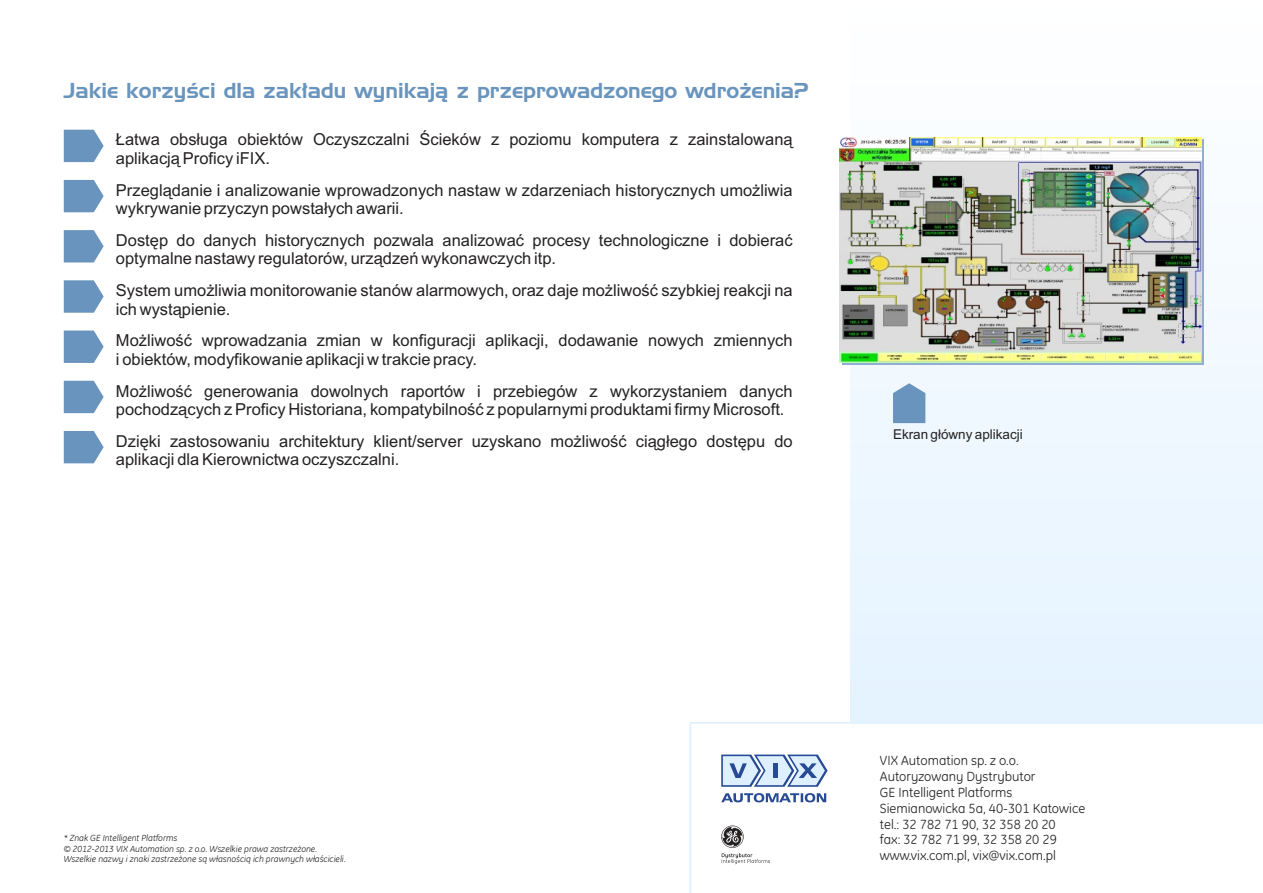
<style>
.page{position:relative;width:1263px;height:893px;background:#fff}
.page>*{position:absolute;margin:0;border:0;box-sizing:border-box;transform-origin:0 0}
.t1{font:21px "Handel Gothic EU";color:#6994bd}
.t2{font:16.5px/18.5px "Arial";color:#242121}
.t3{font:13.5px/15.8px "GE Inspira";color:#242121}
.t4{font:13.5px "Arial";color:#242121}
.t5{font:italic 9px/10.5px "GE Inspira";color:#242121}
</style>
<div class="page">
<svg style="left:850px;top:137px;width:413px;height:585px"></svg>
<svg style="left:689px;top:722px;width:574px;height:171px"></svg>
<svg style="left:722px;top:853px;width:48px;height:11px"></svg>
<svg style="left:721px;top:825px;width:23px;height:23px"></svg>
<svg style="left:722px;top:826px;width:21px;height:21px"></svg>
<svg style="left:722px;top:827px;width:20px;height:20px"></svg>
<svg style="left:721px;top:793px;width:105px;height:9px"></svg>
<svg style="left:721px;top:755px;width:106px;height:32px;background:#acc2e0"></svg>
<svg style="left:64px;top:130px;width:40px;height:32px"></svg>
<svg style="left:64px;top:180px;width:40px;height:32px"></svg>
<svg style="left:64px;top:230px;width:40px;height:32px"></svg>
<svg style="left:64px;top:280px;width:40px;height:33px"></svg>
<svg style="left:64px;top:331px;width:40px;height:32px"></svg>
<svg style="left:64px;top:381px;width:40px;height:32px"></svg>
<svg style="left:64px;top:431px;width:40px;height:32px"></svg>
<svg style="left:893px;top:383px;width:32px;height:40px"></svg>
<img style="left:840px;top:137px;width:361px;height:226px">
<p class="t1" style="left:64px;top:83px;width:746px">Jakie korzyści dla zakładu wynikają z przeprowadzonego wdrożenia?</p>
<p class="t2" style="left:116px;top:132px;width:678px">Łatwa obsługa obiektów Oczyszczalni Ścieków z poziomu komputera z zainstalowaną aplikacją Proficy iFIX.</p>
<p class="t2" style="left:116px;top:182px;width:678px">Przeglądanie i analizowanie wprowadzonych nastaw w zdarzeniach historycznych umożliwia wykrywanie przyczyn powstałych awarii.</p>
<p class="t2" style="left:116px;top:232px;width:678px">Dostęp do danych historycznych pozwala analizować procesy technologiczne i dobierać optymalne nastawy regulatorów, urządzeń wykonawczych itp.</p>
<p class="t2" style="left:116px;top:283px;width:678px">System umożliwia monitorowanie stanów alarmowych, oraz daje możliwość szybkiej reakcji na ich wystąpienie.</p>
<p class="t2" style="left:116px;top:333px;width:678px">Możliwość wprowadzania zmian w konfiguracji aplikacji, dodawanie nowych zmiennych i obiektów, modyfikowanie aplikacji w trakcie pracy.</p>
<p class="t2" style="left:116px;top:383px;width:678px">Możliwość generowania dowolnych raportów i przebiegów z wykorzystaniem danych pochodzących z Proficy Historiana, kompatybilność z popularnymi produktami firmy Microsoft.</p>
<p class="t2" style="left:116px;top:433px;width:678px">Dzięki zastosowaniu architektury klient/server uzyskano możliwość ciągłego dostępu do aplikacji dla Kierownictwa oczyszczalni.</p>
<p class="t4" style="left:893px;top:430px;width:131px">Ekran główny aplikacji</p>
<p class="t5" style="left:64px;top:833px;width:284px">* Znak GE Intelligent Platforms<br>© 2012-2013 VIX Automation sp. z o.o. Wszelkie prawa zastrzeżone.<br>Wszelkie nazwy i znaki zastrzeżone są własnością ich prawnych właścicieli.</p>
<p class="t3" style="left:880px;top:754px;width:207px">VIX Automation sp. z o.o.<br>Autoryzowany Dystrybutor<br>GE Intelligent Platforms<br>Siemianowicka 5a, 40-301 Katowice tel.: 32 782 71 90, 32 358 20 20<br>fax: 32 782 71 99, 32 358 20 29 www.vix.com.pl, vix@vix.com.pl</p>
</div>
